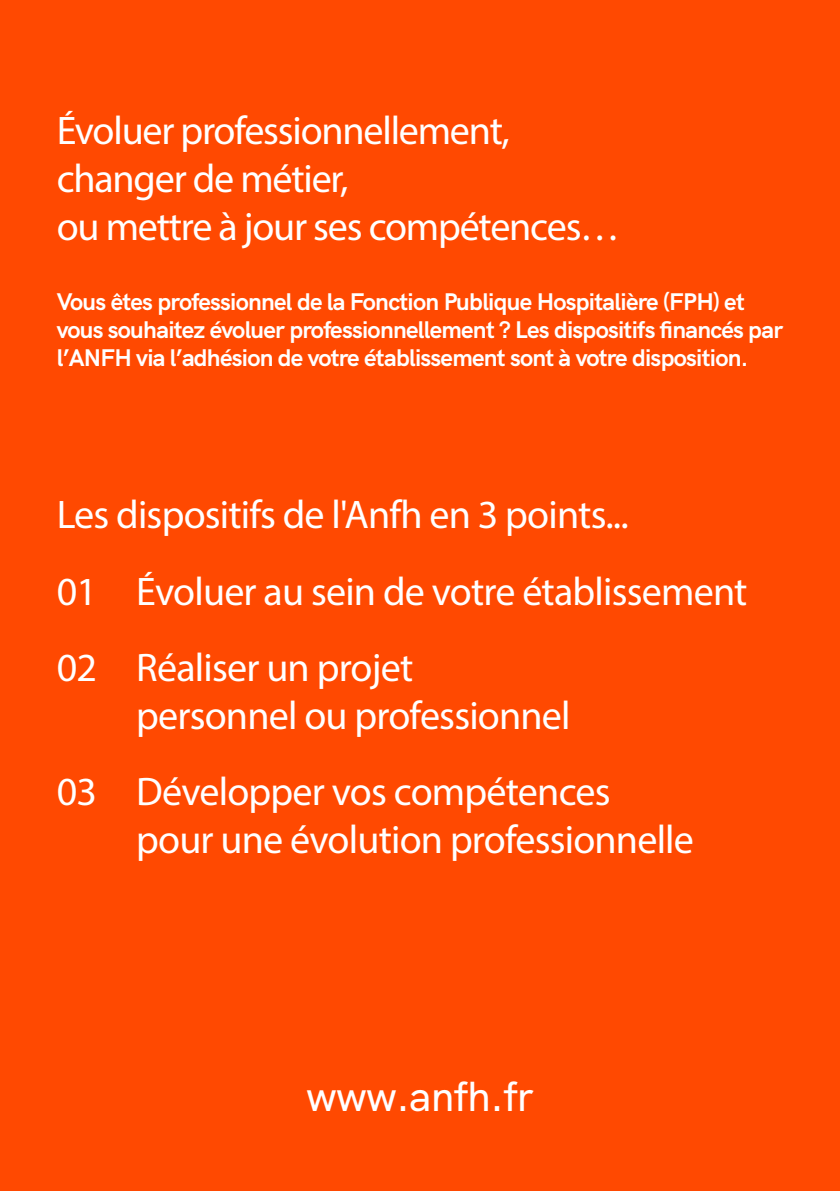
<style>
.page{position:relative;width:840px;height:1191px;background:#fff}
.page>*{position:absolute;margin:0;border:0;box-sizing:border-box;transform-origin:0 0}
.TITRE_2{font:500 42px "HK Grotesk";letter-spacing:-.02em;color:#fff}
.Titres{font:40px/48px "Myriad Pro";letter-spacing:-.02em;color:#fff}
.courant{font:40px/48px "Myriad Pro";letter-spacing:-.03em;color:#fff}
.courant-2{font:700 24px/28px "HK Grotesk";letter-spacing:-.03em;color:#fff}
</style>
<div class="page">
<div style="left:0;top:0;width:839px;height:1191px;background:#ff4901"></div>
<p class="courant" style="left:57px;top:106px;width:564px">Évoluer professionnellement, changer de métier,<br>ou mettre à jour ses compétences…</p>
<p class="courant-2" style="left:57px;top:285px;width:727px">Vous êtes professionnel de la Fonction Publique Hospitalière (FPH) et vous souhaitez évoluer professionnellement ? Les dispositifs financés par l’ANFH via l’adhésion de votre établissement sont à votre disposition.</p>
<p class="Titres" style="left:57px;top:490px;width:573px">Les dispositifs de l'Anfh en 3 points...</p>
<p class="Titres" style="left:57px;top:566px;width:692px">01 Évoluer au sein de votre établissement</p>
<p class="Titres" style="left:136px;top:643px;width:435px;text-indent:-79px">02 Réaliser un projet personnel ou professionnel</p>
<p class="Titres" style="left:136px;top:767px;width:559px;text-indent:-79px">03 Développer vos compétences pour une évolution professionnelle</p>
<p class="TITRE_2" style="left:306px;top:1063px;width:229px">www.anfh.fr</p>
</div>
